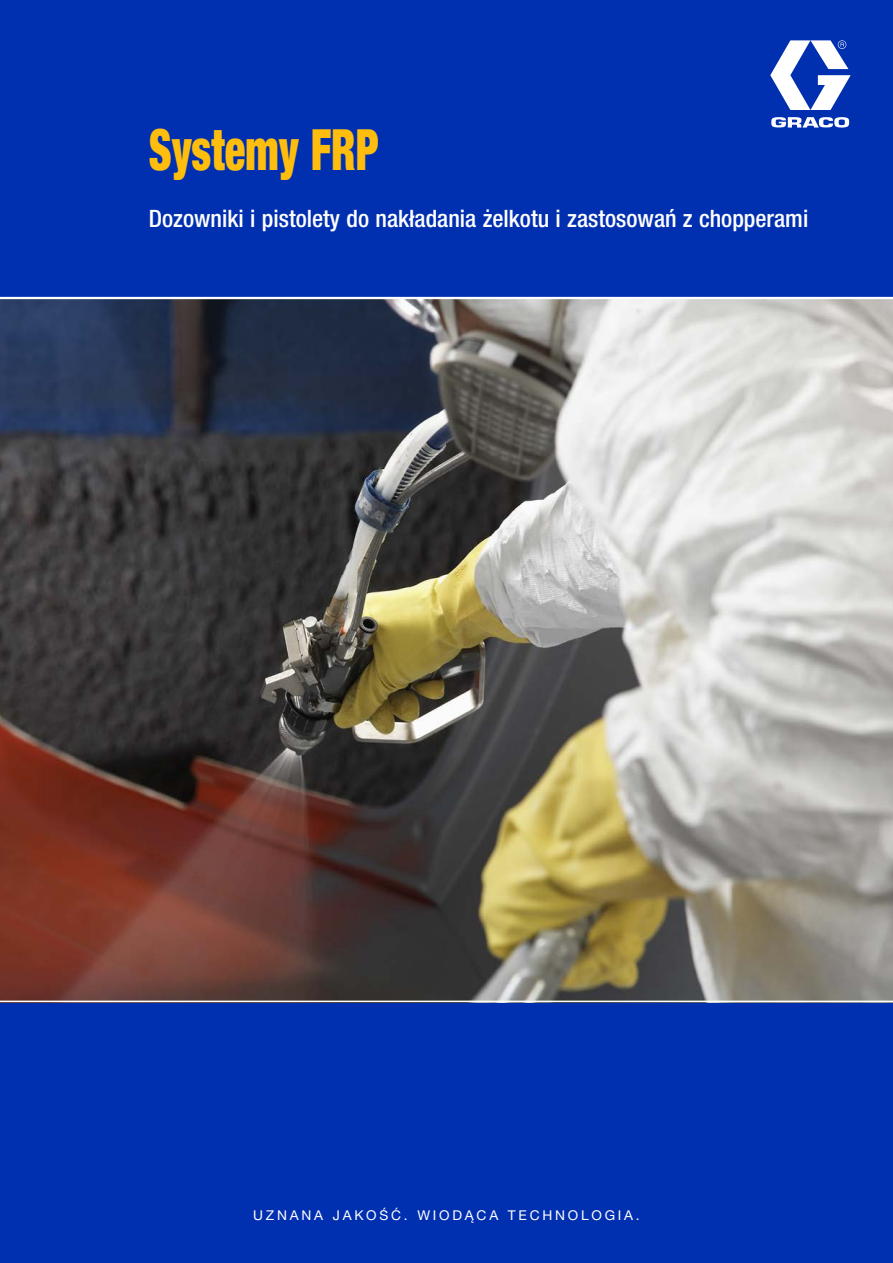
<style>
.page{position:relative;width:893px;height:1263px;background:#002fb0}
.page>*{position:absolute;margin:0;border:0;box-sizing:border-box;transform-origin:0 0}
.t1{font:900 condensed 57px "Helvetica Neue LTCE";color:#ffbe0e;scale:.75 1}
.t2{font:500 condensed 24px "Helvetica Neue LTCE";color:#fff}
.t3{font:13.5px "Helvetica Neue CELT";letter-spacing:.2em;color:#fff}
</style>
<div class="page">
<svg style="left:770px;top:40px;width:81px;height:88px"></svg>
<img style="left:0;top:299px;width:893px;height:701px">
<hr style="left:0;top:297px;width:893px;height:1px;background:#fff">
<hr style="left:0;top:1000px;width:893px;height:2px;background:#fff">
<hr style="left:0;top:298px;width:893px;height:1px;background:#fff">
<h1 class="t1" style="left:149px;top:115px;width:308px">Systemy FRP</h1>
<p class="t2" style="left:149px;top:204px;width:661px">Dozowniki i pistolety do nakładania żelkotu i zastosowań z chopperami</p>
<p class="t3" style="left:253px;top:1207px;width:388px">UZNANA JAKOŚĆ. WIODĄCA TECHNOLOGIA.</p>
</div>
